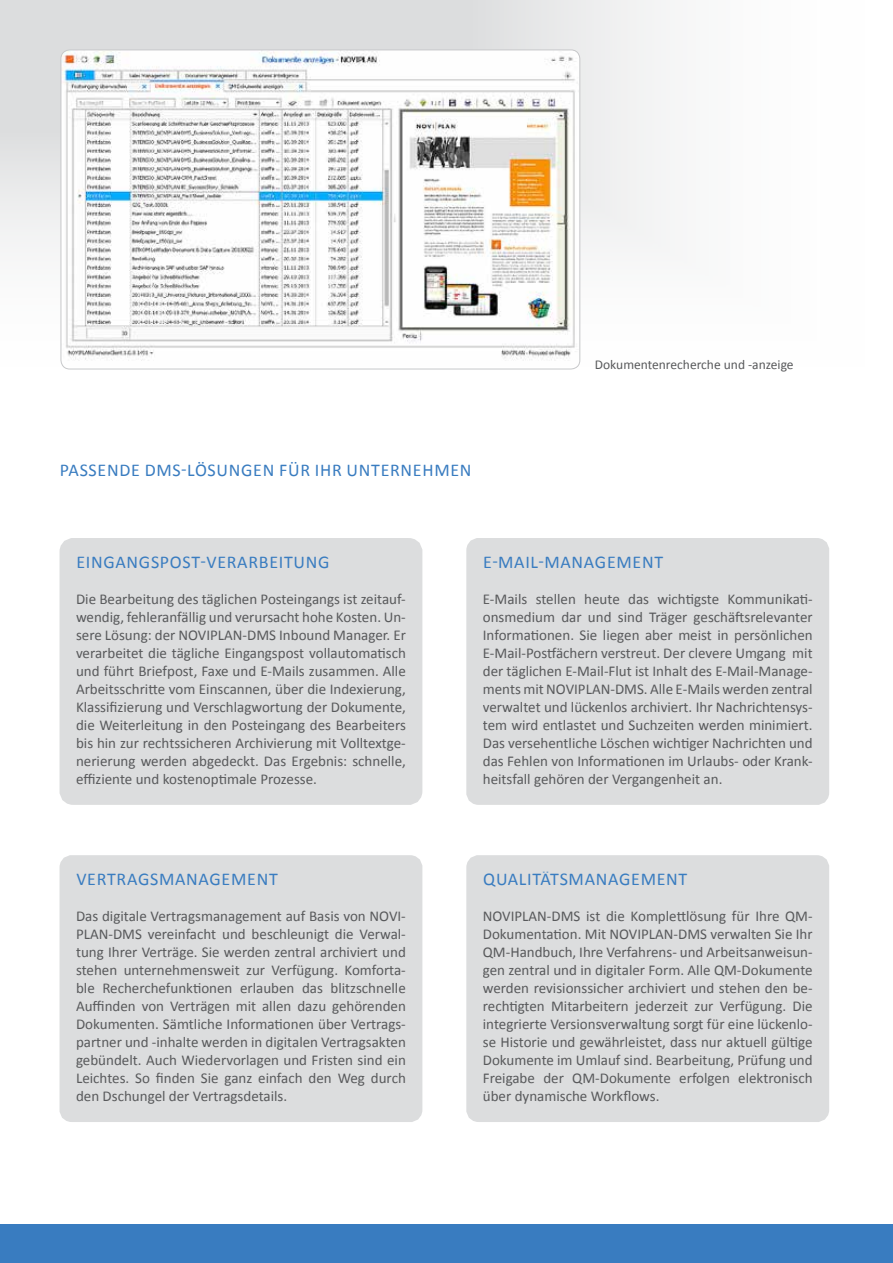
<style>
.page{position:relative;width:893px;height:1263px;background:#fff}
.page>*{position:absolute;margin:0;border:0;box-sizing:border-box;transform-origin:0 0}
.t1{font:18px "Calibri";letter-spacing:.04em;color:#397cc0}
.t2{font:15px/18px "Calibri";color:#58595b;text-align:justify}
.t3{font:13.5px "Calibri";color:#58595b}
</style>
<div class="page">
<svg style="left:0;top:0;width:666px;height:370px"></svg>
<div style="left:68px;top:863px;width:346px;height:251px;background:#dcddde;border-radius:4px"></div>
<div style="left:60px;top:855px;width:362px;height:267px;border:16px solid #dcddde;border-radius:4px"></div>
<div style="left:475px;top:863px;width:346px;height:251px;background:#dcddde;border-radius:4px"></div>
<div style="left:466px;top:855px;width:363px;height:267px;border:16px solid #dcddde;border-radius:4px"></div>
<div style="left:68px;top:546px;width:346px;height:251px;background:#dcddde;border-radius:6px"></div>
<div style="left:60px;top:538px;width:362px;height:267px;border:16px solid #dcddde;border-radius:6px"></div>
<div style="left:475px;top:546px;width:346px;height:251px;background:#dcddde;border-radius:4px"></div>
<div style="left:466px;top:538px;width:363px;height:267px;border:16px solid #dcddde;border-radius:4px"></div>
<div style="left:0;top:1225px;width:893px;height:38px;background:#397cc0"></div>
<img style="left:61px;top:50px;width:519px;height:313px">
<p class="t3" style="left:595px;top:356px;width:200px">Dokumentenrecherche und -anzeige</p>
<p class="t1" style="left:60px;top:459px;width:20px">Passende</p>
<p class="t1" style="left:145px;top:459px;width:75px">DMS-Lösungen</p>
<p class="t1" style="left:279px;top:459px;width:11px">für</p>
<p class="t1" style="left:315px;top:459px;width:56px">Ihr Unternehmen</p>
<p class="t1" style="left:76px;top:551px;width:12px">eingangspost</p>
<p class="t1" style="left:201px;top:551px;width:17px">-verarbeitung</p>
<p class="t2" style="left:76px;top:590px;width:331px">Die Bearbeitung des täglichen Posteingangs ist zeitauf&shy;wendig, fehleranfällig und verursacht hohe Kosten. Un&shy;sere Lösung: der NOVIPLAN-DMS Inbound Manager. Er verarbeitet die tägliche Eingangspost vollautomatisch und führt Briefpost, Faxe und E-Mails zusammen. Alle Arbeitsschritte vom Einscannen, über die Indexierung, Klassifizierung und Verschlagwortung der Dokumente, die Weiterleitung in den Posteingang des Bearbeiters bis hin zur rechtssicheren Archivierung mit Volltextge&shy;nerierung werden abgedeckt. Das Ergebnis: schnelle, effiziente und kostenoptimale Prozesse.</p>
<p class="t1" style="left:483px;top:551px;width:26px">E-mail</p>
<p class="t1" style="left:539px;top:551px;width:19px">-management</p>
<p class="t2" style="left:483px;top:590px;width:331px">E-Mails stellen heute das wichtigste Kommunikati&shy;onsmedium dar und sind Träger geschäftsrelevanter Informationen. Sie liegen aber meist in persönlichen E-Mail-Postfächern verstreut. Der clevere Umgang mit der täglichen E-Mail-Flut ist Inhalt des E-Mail-Manage&shy;ments mit NOVIPLAN-DMS. Alle E-Mails werden zentral verwaltet und lückenlos archiviert. Ihr Nachrichtensys&shy;tem wird entlastet und Suchzeiten werden minimiert.<br>Das versehentliche Löschen wichtiger Nachrichten und das Fehlen von Informationen im Urlaubs- oder Krank&shy;heitsfall gehören der Vergangenheit an.</p>
<p class="t1" style="left:76px;top:868px;width:24px">Vertragsmanagement</p>
<p class="t2" style="left:76px;top:907px;width:331px">Das digitale Vertragsmanagement auf Basis von NOVI-PLAN-DMS vereinfacht und beschleunigt die Verwal&shy;tung Ihrer Verträge. Sie werden zentral archiviert und stehen unternehmensweit zur Verfügung. Komforta&shy;ble Recherchefunktionen erlauben das blitzschnelle Auffinden von Verträgen mit allen dazu gehörenden Dokumenten. Sämtliche Informationen über Vertrags&shy;partner und -inhalte werden in digitalen Vertragsakten gebündelt. Auch Wiedervorlagen und Fristen sind ein Leichtes. So finden Sie ganz einfach den Weg durch den Dschungel der Vertragsdetails.</p>
<p class="t1" style="left:483px;top:868px;width:23px">Qualit</p>
<p class="t1" style="left:541px;top:868px;width:23px">ätsmanagement</p>
<p class="t2" style="left:483px;top:907px;width:331px">NOVIPLAN-DMS ist die Komplettlösung für Ihre QM-Dokumentation. Mit NOVIPLAN-DMS verwalten Sie Ihr QM-Handbuch, Ihre Verfahrens- und Arbeitsanweisun&shy;gen zentral und in digitaler Form. Alle QM-Dokumente werden revisionssicher archiviert und stehen den be&shy;rechtigten Mitarbeitern jederzeit zur Verfügung. Die integrierte Versionsverwaltung sorgt für eine lückenlo&shy;se Historie und gewährleistet, dass nur aktuell gültige Dokumente im Umlauf sind. Bearbeitung, Prüfung und Freigabe der QM-Dokumente erfolgen elektronisch über dynamische Workflows.</p>
</div>
